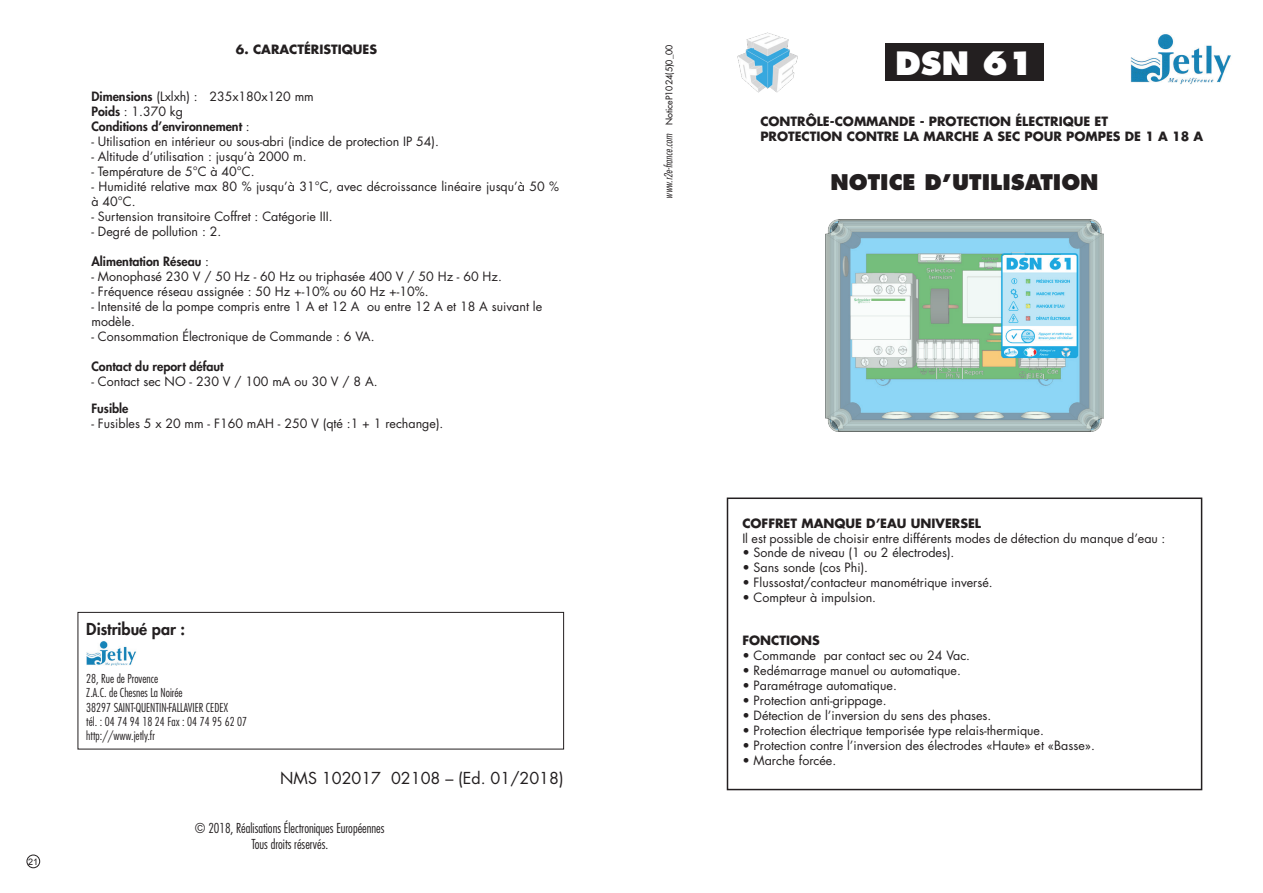
<style>
.page{position:relative;width:1263px;height:893px;background:#fff}
.page>*{position:absolute;margin:0;border:0;box-sizing:border-box;transform-origin:0 0}
.t1{font:800 31.35px "Futura Std";color:#fff}
.t2{font:800 21px "Futura Std";color:#231f20}
.t3{font:16.05px "Futura Std";color:#231f20}
.t4{font:800 16.05px "Futura Std";color:#231f20}
.t5{font:300 condensed 13.35px/16px "Futura Std";color:#231f20;text-align:center}
.t6{font:12.45px/15px "Futura Std";color:#231f20}
.t7{font:700 12.45px/15px "Futura Std";color:#231f20}
.t8{font:800 12.45px/15px "Futura Std";color:#231f20}
.t9{font:300 condensed 12px/14.4px "Futura Std";color:#231f20}
.t10{font:italic 300 condensed 10.95px "Futura Std";color:#231f20}
.t11{font:9px "Arial";color:#231f20}
.s1{font-weight:400}
.s2{font-weight:500;font-style:normal;font-stretch:normal;font-size:9px}
</style>
<div class="page">
<div style="left:885px;top:43px;width:159px;height:37px;background:#231f20"></div>
<img style="left:1131px;top:34px;width:100px;height:50px">
<img style="left:826px;top:220px;width:277px;height:211px">
<div style="left:727px;top:497px;width:475px;height:293px;border:2px solid #231f20"></div>
<img style="left:737px;top:33px;width:61px;height:59px">
<div style="left:78px;top:612px;width:486px;height:137px;border:1px solid #231f20"></div>
<img style="left:86px;top:641px;width:50px;height:24px">
<div style="left:27px;top:855px;width:13px;height:13px;border:1px solid #231f20;border-radius:50%"></div>
<p class="t7" style="left:236px;top:41px;width:143px">6. CARACTÉRISTIQUES</p>
<p class="t8" style="left:91px;top:89px;width:224px">Dimensions <span class="s1">(Lxlxh) : 235x180x120 mm<br></span>Poids <span class="s1">: 1.370 kg<br></span>Conditions d’environnement <span class="s1">:</span></p>
<p class="t6" style="left:91px;top:134px;width:349px">- Utilisation en intérieur ou sous-abri (indice de protection IP 54).</p>
<p class="t6" style="left:91px;top:149px;width:217px">- Altitude d’utilisation : jusqu’à 2000 m.</p>
<p class="t6" style="left:91px;top:164px;width:165px">- Température de 5°C à 40°C.</p>
<p class="t6" style="left:91px;top:179px;width:469px">- Humidité relative max 80 % jusqu’à 31°C, avec décroissance linéaire jusqu’à 50 % à 40°C.</p>
<p class="t6" style="left:91px;top:209px;width:243px">- Surtension transitoire Coffret : Catégorie III.</p>
<p class="t6" style="left:91px;top:224px;width:131px">- Degré de pollution : 2.</p>
<p class="t8" style="left:91px;top:254px;width:119px">Alimentation Réseau <span class="s1">:</span></p>
<p class="t6" style="left:91px;top:269px;width:412px">- Monophasé 230 V / 50 Hz - 60 Hz ou triphasée 400 V / 50 Hz - 60 Hz.</p>
<p class="t6" style="left:91px;top:284px;width:339px">- Fréquence réseau assignée : 50 Hz +-10% ou 60 Hz +-10%.</p>
<p class="t6" style="left:91px;top:299px;width:452px">- Intensité de la pompe compris entre 1 A et 12 A ou entre 12 A et 18 A suivant le modèle.</p>
<p class="t6" style="left:91px;top:329px;width:284px">- Consommation Électronique de Commande : 6 VA.</p>
<p class="t8" style="left:91px;top:359px;width:134px">Contact du report défaut</p>
<p class="t6" style="left:91px;top:374px;width:288px">- Contact sec NO - 230 V / 100 mA ou 30 V / 8 A.</p>
<p class="t8" style="left:91px;top:401px;width:38px">Fusible</p>
<p class="t6" style="left:91px;top:416px;width:353px">- Fusibles 5 x 20 mm - F160 mAH - 250 V (qté :1 + 1 rechange).</p>
<p class="t11" style="left:28px;top:856px;width:12px">21</p>
<p class="t4" style="left:86px;top:619px;width:100px">Distribué par :</p>
<p class="t9" style="left:86px;top:671px;width:162px">28, Rue de Provence<br>Z.A.C. de Chesnes La Noirée<br>38297 SAINT-QUENTIN-FALLAVIER CEDEX<br>tél. : 04 74 94 18 24 Fax : 04 74 95 62 07 http://www.jetly.fr</p>
<p class="t3" style="left:280px;top:768px;width:285px">NMS 102017 02108 – (Ed. 01/2018)</p>
<p class="t5" style="left:195px;top:820px;width:191px">© 2018, Réalisations Électroniques Européennes<br>Tous droits réservés.</p>
<p class="t10" style="left:662px;top:199px;width:156px;rotate:-90deg">www.r2e-france.com <span class="s2">NoticeP1024(5)0_00</span></p>
<h1 class="t1" style="left:895px;top:43px;width:141px">DSN 61</h1>
<p class="t7" style="left:760px;top:114px;width:445px">CONTRÔLE-COMMANDE - PROTECTION ÉLECTRIQUE ET<br>PROTECTION CONTRE LA MARCHE A SEC POUR POMPES DE 1 A 18 A</p>
<h2 class="t2" style="left:830px;top:169px;width:270px">NOTICE D’UTILISATION</h2>
<p class="t7" style="left:742px;top:515px;width:240px">COFFRET MANQUE D’EAU UNIVERSEL</p>
<p class="t6" style="left:742px;top:531px;width:424px">Il est possible de choisir entre différents modes de détection du manque d’eau :</p>
<p class="t6" style="left:742px;top:545px;width:214px">• Sonde de niveau (1 ou 2 électrodes).</p>
<p class="t6" style="left:742px;top:560px;width:127px">• Sans sonde (cos Phi).</p>
<p class="t6" style="left:742px;top:575px;width:252px">• Flussostat/contacteur manométrique inversé.</p>
<p class="t6" style="left:742px;top:590px;width:135px">• Compteur à impulsion.</p>
<p class="t7" style="left:742px;top:633px;width:79px">FONCTIONS</p>
<p class="t6" style="left:742px;top:648px;width:229px">• Commande par contact sec ou 24 Vac.</p>
<p class="t6" style="left:742px;top:663px;width:220px">• Redémarrage manuel ou automatique.</p>
<p class="t6" style="left:742px;top:678px;width:156px">• Paramétrage automatique.</p>
<p class="t6" style="left:742px;top:693px;width:146px">• Protection anti-grippage.</p>
<p class="t6" style="left:742px;top:708px;width:251px">• Détection de l’inversion du sens des phases.</p>
<p class="t6" style="left:742px;top:723px;width:303px">• Protection électrique temporisée type relais-thermique.</p>
<p class="t6" style="left:742px;top:738px;width:354px">• Protection contre l’inversion des électrodes «Haute» et «Basse».</p>
<p class="t6" style="left:742px;top:753px;width:95px">• Marche forcée.</p>
</div>
